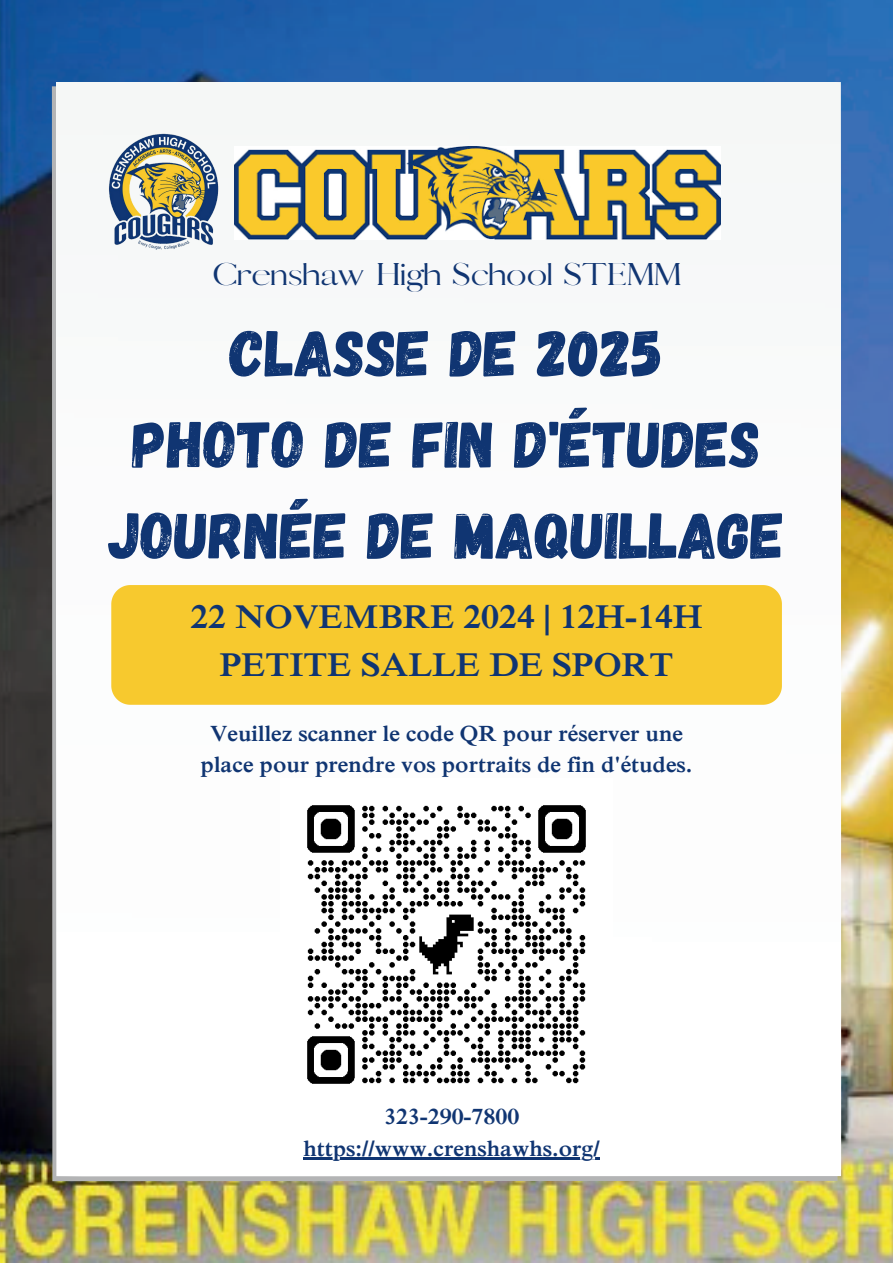
<style>
.page{position:relative;width:893px;height:1263px;background:#fff}
.page>*{position:absolute;margin:0;border:0;box-sizing:border-box;transform-origin:0 0}
.t1{font:65.4px/91.1px "Gagalin";color:#103572;text-align:center}
.t2{font:600 33.75px/47.8px "Times NRMT Pro";color:#103572;text-align:center}
.t3{font:30px "Pierson";color:#103572}
.t4{font:600 22.5px/31.5px "Times NRMT Pro";color:#103572;text-align:center}
</style>
<div class="page">
<img style="left:0;top:0;width:893px;height:1263px">
<img style="left:56px;top:82px;width:785px;height:1094px">
<div style="left:111px;top:585px;width:671px;height:120px;background:#f7c92e"></div>
<img style="left:104px;top:133px;width:118px;height:117px">
<img style="left:234px;top:147px;width:487px;height:92px">
<img style="left:281px;top:778px;width:331px;height:332px">
<hr style="left:303px;top:1157px;width:297px;height:2px;background:#103572">
<h3 class="t3" style="left:212px;top:254px;width:470px">Crenshaw High School STEMM</h3>
<h1 class="t1" style="left:109px;top:309px;width:677px">CLASSE DE 2025<br>PHOTO DE FIN D'ÉTUDES<br>JOURNÉE DE MAQUILLAGE</h1>
<h2 class="t2" style="left:190px;top:595px;width:514px">22 NOVEMBRE 2024 | 12H-14H<br>PETITE SALLE DE SPORT</h2>
<p class="t4" style="left:201px;top:718px;width:493px">Veuillez scanner le code QR pour réserver une place pour prendre vos portraits de fin d'études.</p>
<p class="t4" style="left:303px;top:1102px;width:298px">323-290-7800 https://www.crenshawhs.org/</p>
</div>
